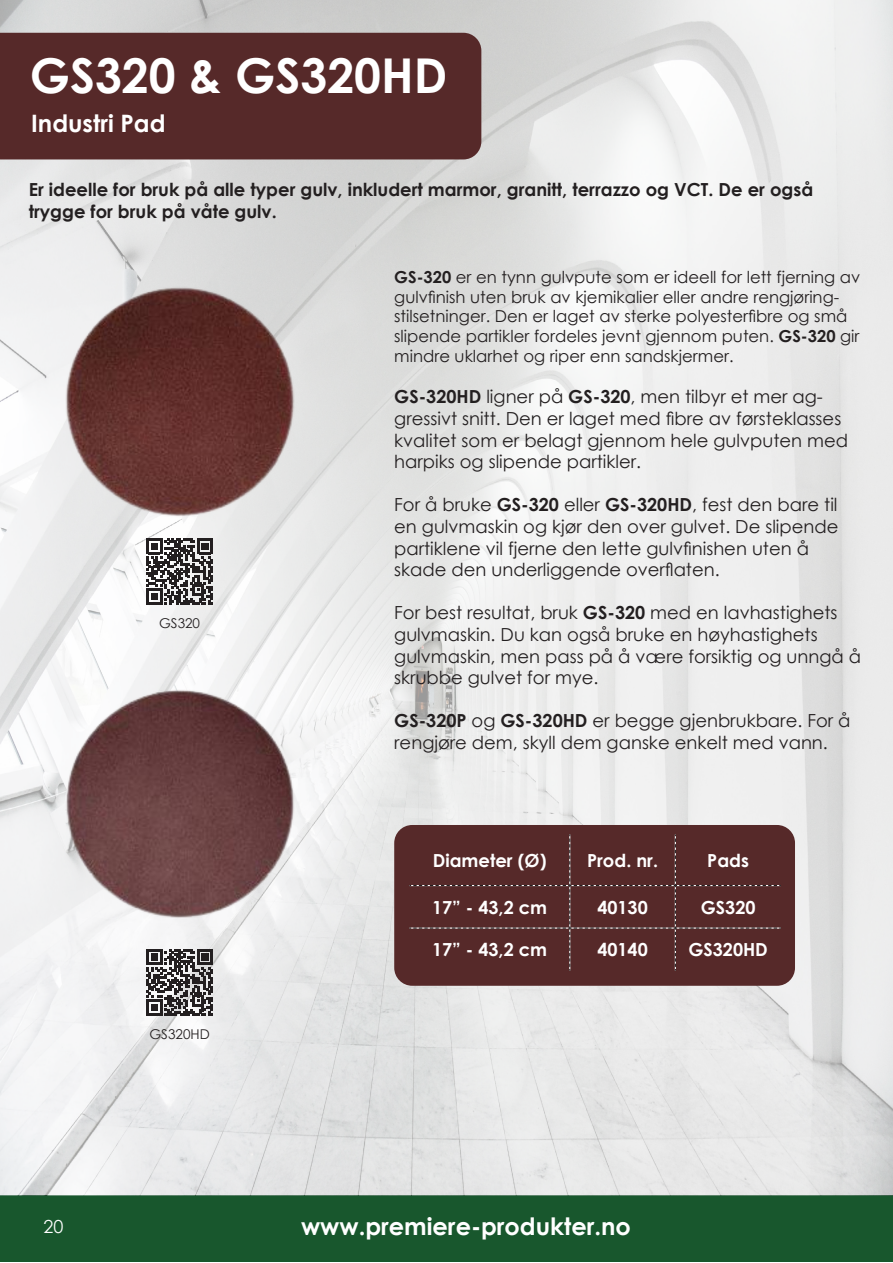
<style>
.page{position:relative;width:893px;height:1263px;background:#fff}
.page>*{position:absolute;margin:0;border:0;box-sizing:border-box;transform-origin:0 0}
.t1{font:700 48px "Century Gothic";color:#fff}
.t2{font:700 24px "Century Gothic";color:#fff}
.t3{font:18px/21.6px "Century Gothic";color:#231f20}
.t4{font:700 18px "Century Gothic";color:#231f20}
.t5{font:700 18px "Century Gothic";color:#fff}
.t6{font:18px "Century Gothic";color:#fff}
.t7{font:16.5px/19.8px "Century Gothic";color:#231f20}
.t8{font:13.5px "Century Gothic";color:#231f20}
.s1{font-weight:700}
</style>
<div class="page">
<div style="left:0;top:1195px;width:893px;height:67px;background:#18572d"></div>
<img style="left:0;top:0;width:893px;height:1195px">
<div style="left:0;top:33px;width:481px;height:126px;background:#562929"></div>
<div style="left:394px;top:825px;width:401px;height:161px;background:#562929;border-radius:18px"></div>
<svg style="left:409px;top:834px;width:372px;height:136px"></svg>
<svg style="left:146px;top:542px;width:67px;height:63px"></svg>
<img style="left:43px;top:259px;width:275px;height:283px">
<svg style="left:146px;top:949px;width:67px;height:67px"></svg>
<img style="left:43px;top:662px;width:275px;height:283px">
<p class="t1" style="left:30px;top:39px;width:419px">GS320 &amp; GS320HD</p>
<p class="t2" style="left:31px;top:105px;width:136px">Industri Pad</p>
<p class="t4" style="left:29px;top:176px;width:786px">Er ideelle for bruk på alle typer gulv, inkludert marmor, granitt, terrazzo og VCT. De er også</p>
<p class="t4" style="left:29px;top:198px;width:250px">trygge for bruk på våte gulv.</p>
<p class="t8" style="left:159px;top:614px;width:42px">GS320</p>
<p class="t8" style="left:150px;top:1025px;width:62px">GS320HD</p>
<p class="t7" style="left:394px;top:267px;width:467px"><span class="s1">GS-320</span> er en tynn gulvpute som er ideell for lett fjerning av gulvfinish uten bruk av kjemikalier eller andre rengjøring&shy;stilsetninger. Den er laget av sterke polyesterfibre og små slipende partikler fordeles jevnt gjennom puten. <span class="s1">GS-320</span> gir mindre uklarhet og riper enn sandskjermer.</p>
<p class="t3" style="left:394px;top:386px;width:455px"><span class="s1">GS-320HD</span> ligner på <span class="s1">GS-320</span>, men tilbyr et mer ag&shy;gressivt snitt. Den er laget med fibre av førsteklasses kvalitet som er belagt gjennom hele gulvputen med harpiks og slipende partikler.</p>
<p class="t3" style="left:394px;top:494px;width:446px">For å bruke <span class="s1">GS-320</span> eller <span class="s1">GS-320HD</span>, fest den bare til en gulvmaskin og kjør den over gulvet. De slipende partiklene vil fjerne den lette gulvfinishen uten å skade den underliggende overflaten.</p>
<p class="t3" style="left:394px;top:602px;width:468px">For best resultat, bruk <span class="s1">GS-320</span> med en lavhastighets gulvmaskin. Du kan også bruke en høyhastighets gulvmaskin, men pass på å være forsiktig og unngå å skrubbe gulvet for mye.</p>
<p class="t3" style="left:394px;top:710px;width:458px"><span class="s1">GS-320P</span> og <span class="s1">GS-320HD</span> er begge gjenbrukbare. For å rengjøre dem, skyll dem ganske enkelt med vann.</p>
<p class="t5" style="left:433px;top:846px;width:115px">Diameter (Ø)</p>
<p class="t5" style="left:587px;top:846px;width:72px">Prod. nr.</p>
<p class="t5" style="left:707px;top:846px;width:43px">Pads</p>
<p class="t5" style="left:432px;top:893px;width:117px">17” - 43,2 cm</p>
<p class="t5" style="left:597px;top:893px;width:52px">40130</p>
<p class="t5" style="left:701px;top:893px;width:56px">GS320</p>
<p class="t5" style="left:432px;top:936px;width:117px">17” - 43,2 cm</p>
<p class="t5" style="left:597px;top:936px;width:52px">40140</p>
<p class="t5" style="left:688px;top:936px;width:81px">GS320HD</p>
<p class="t6" style="left:43px;top:1214px;width:21px">20</p>
<h2 class="t2" style="left:301px;top:1208px;width:331px">www.premiere-produkter.no</h2>
</div>
